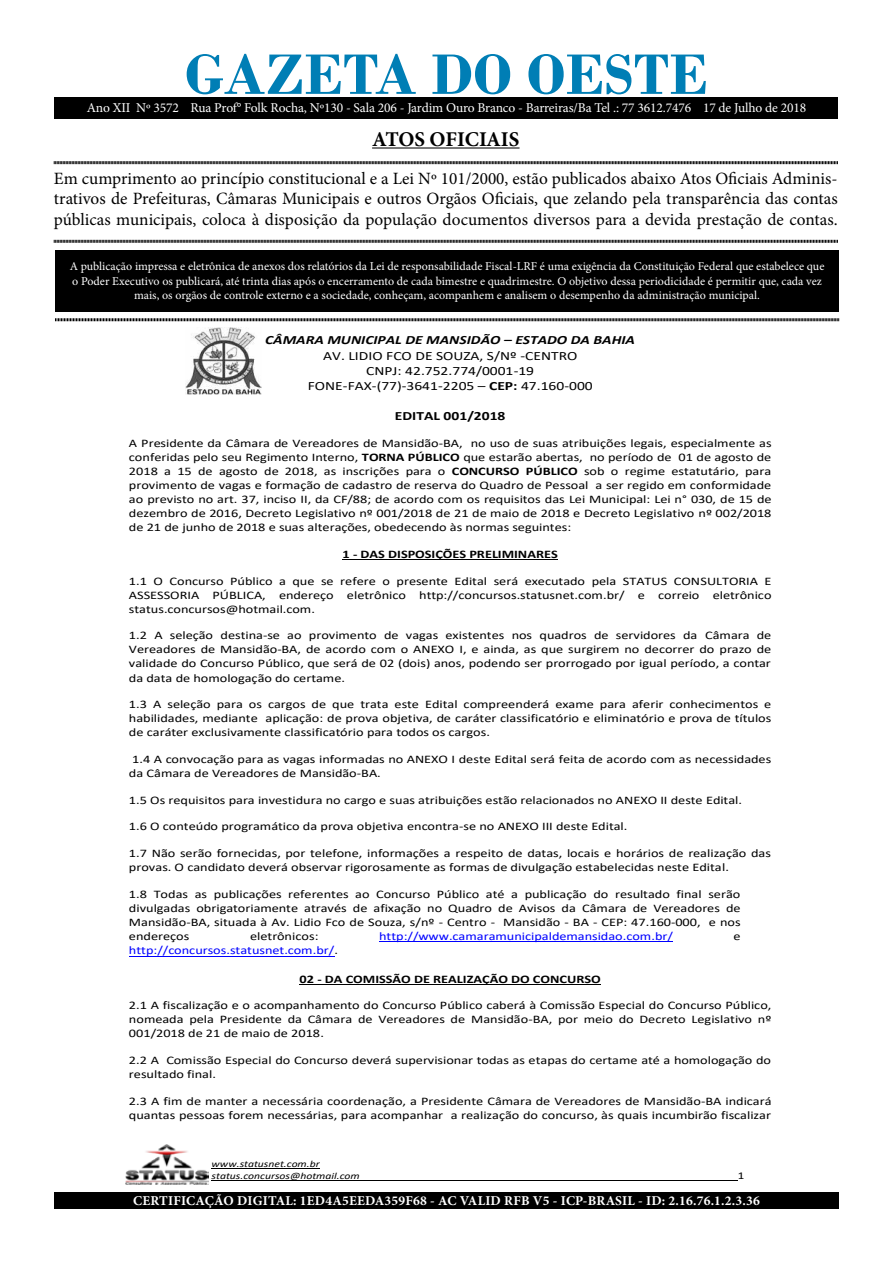
<style>
.page{position:relative;width:893px;height:1263px;background:#fff}
.page>*{position:absolute;margin:0;border:0;box-sizing:border-box;transform-origin:0 0}
.t1{font:700 60px "Bodoni";color:#007eb5}
.t2{font:700 21px "Minion Pro";letter-spacing:-.005em;color:#000}
.t3{font:17.25px/20.7px "Minion Pro";color:#000;text-align:justify}
.t4{font:13.5px "Minion Pro";letter-spacing:-.01em;color:#fff}
.t5{font:700 13.5px "Minion Pro";letter-spacing:.015em;color:#fff}
.t6{font:12.6px/15.5px "Calibri";color:#000;text-align:center;scale:1.23 1}
.t7{font:italic 700 12.6px "Calibri";color:#000;scale:1.23 1}
.t8{font:700 12.6px "Calibri";letter-spacing:.005em;color:#000;scale:1.23 1}
.t9{font:12px/14.4px "Minion Pro";color:#fff;text-align:center}
.t10{font:11.55px/14.1px "Calibri";color:#000;text-align:justify;scale:1.23 1}
.t11{font:11.55px "Calibri";color:#00f;scale:1.23 1}
.t12{font:700 11.55px "Calibri";color:#000;scale:1.23 1}
.t13{font:10.5px "Calibri";color:#000;scale:1.23 1}
.t14{font:italic 9.45px/12.6px "Calibri";color:#000;scale:1.23 1}
.s1{font-weight:700}
.s2{color:#000}
</style>
<div class="page">
<div style="left:55px;top:250px;width:784px;height:61px;background:#000"></div>
<hr style="left:372px;top:147px;width:147px;height:2px;background:#000">
<svg style="left:54px;top:161px;width:784px;height:4px;background:#7f7f7f"></svg>
<svg style="left:54px;top:239px;width:784px;height:4px;background:#7f7f7f"></svg>
<svg style="left:55px;top:318px;width:784px;height:4px;background:#7f7f7f"></svg>
<div style="left:54px;top:98px;width:784px;height:20px;background:#000"></div>
<hr style="left:212px;top:1168px;width:108px;height:1px;background:#000">
<hr style="left:212px;top:1180px;width:526px;height:1px;background:#000">
<img style="left:126px;top:1144px;width:83px;height:40px">
<img style="left:185px;top:328px;width:77px;height:66px">
<hr style="left:342px;top:559px;width:216px;height:1px;background:#000">
<hr style="left:379px;top:941px;width:294px;height:1px;background:#00f">
<hr style="left:129px;top:956px;width:206px;height:1px;background:#00f">
<hr style="left:300px;top:984px;width:301px;height:1px;background:#000">
<div style="left:54px;top:1192px;width:785px;height:17px;background:#000"></div>
<h1 class="t1" style="left:185px;top:39px;width:525px">GAZETA DO OESTE</h1>
<h2 class="t2" style="left:372px;top:124px;width:149px">ATOS OFICIAIS</h2>
<p class="t3" style="left:54px;top:168px;width:785px">Em cumprimento ao princípio constitucional e a Lei Nº 101/2000, estão publicados abaixo Atos Oficiais Adminis&shy;trativos de Prefeituras, Câmaras Municipais e outros Orgãos Oficiais, que zelando pela transparência das contas públicas municipais, coloca à disposição da população documentos diversos para a devida prestação de contas.</p>
<p class="t9" style="left:70px;top:259px;width:756px">A publicação impressa e eletrônica de anexos dos relatórios da Lei de responsabilidade Fiscal-LRF é uma exigência da Constituição Federal que estabelece que o Poder Executivo os publicará, até trinta dias após o encerramento de cada bimestre e quadrimestre. O objetivo dessa periodicidade é permitir que, cada vez mais, os orgãos de controle externo e a sociedade, conheçam, acompanhem e analisem o desempenho da administração municipal.</p>
<p class="t4" style="left:87px;top:99px;width:721px">Ano XII Nº 3572 Rua Prof° Folk Rocha, Nº130 - Sala 206 - Jardim Ouro Branco - Barreiras/Ba Tel .: 77 3612.7476 17 de Julho de 2018</p>
<p class="t7" style="left:265px;top:331px;width:302px">CÂMARA MUNICIPAL DE MANSIDÃO – ESTADO DA BAHIA</p>
<p class="t6" style="left:308px;top:347px;width:233px">AV. LIDIO FCO DE SOUZA, S/Nº -CENTRO<br>CNPJ: 42.752.774/0001-19<br>FONE-FAX-(77)-3641-2205 – <span class="s1">CEP:</span> 47.160-000</p>
<p class="t8" style="left:395px;top:407px;width:91px">EDITAL 001/2018</p>
<p class="t10" style="left:129px;top:435px;width:524px">A Presidente da Câmara de Vereadores de Mansidão-BA, no uso de suas atribuições legais, especialmente as conferidas pelo seu Regimento Interno, <span class="s1">TORNA PÚBLICO</span> que estarão abertas, no período de 01 de agosto de 2018 a 15 de agosto de 2018, as inscrições para o <span class="s1">CONCURSO PÚBLICO</span> sob o regime estatutário, para provimento de vagas e formação de cadastro de reserva do Quadro de Pessoal a ser regido em conformidade ao previsto no art. 37, inciso II, da CF/88; de acordo com os requisitos das Lei Municipal: Lei n° 030, de 15 de dezembro de 2016, Decreto Legislativo nº 001/2018 de 21 de maio de 2018 e Decreto Legislativo nº 002/2018 de 21 de junho de 2018 e suas alterações, obedecendo às normas seguintes:</p>
<p class="t12" style="left:342px;top:546px;width:177px">1 - DAS DISPOSIÇÕES PRELIMINARES</p>
<p class="t10" style="left:129px;top:573px;width:524px">1.1 O Concurso Público a que se refere o presente Edital será executado pela STATUS CONSULTORIA E ASSESSORIA PÚBLICA, endereço eletrônico http://concursos.statusnet.com.br/ e correio eletrônico status.concursos@hotmail.com.</p>
<p class="t10" style="left:129px;top:628px;width:524px">1.2 A seleção destina-se ao provimento de vagas existentes nos quadros de servidores da Câmara de Vereadores de Mansidão-BA, de acordo com o ANEXO I, e ainda, as que surgirem no decorrer do prazo de validade do Concurso Público, que será de 02 (dois) anos, podendo ser prorrogado por igual período, a contar da data de homologação do certame.</p>
<p class="t10" style="left:129px;top:697px;width:524px">1.3 A seleção para os cargos de que trata este Edital compreenderá exame para aferir conhecimentos e habilidades, mediante aplicação: de prova objetiva, de caráter classificatório e eliminatório e prova de títulos de caráter exclusivamente classificatório para todos os cargos.</p>
<p class="t10" style="left:129px;top:752px;width:524px">1.4 A convocação para as vagas informadas no ANEXO I deste Edital será feita de acordo com as necessidades da Câmara de Vereadores de Mansidão-BA.</p>
<p class="t10" style="left:129px;top:793px;width:500px">1.5 Os requisitos para investidura no cargo e suas atribuições estão relacionados no ANEXO II deste Edital.</p>
<p class="t10" style="left:129px;top:819px;width:407px">1.6 O conteúdo programático da prova objetiva encontra-se no ANEXO III deste Edital.</p>
<p class="t10" style="left:129px;top:846px;width:523px">1.7 Não serão fornecidas, por telefone, informações a respeito de datas, locais e horários de realização das provas. O candidato deverá observar rigorosamente as formas de divulgação estabelecidas neste Edital.</p>
<p class="t10" style="left:129px;top:887px;width:499px">1.8 Todas as publicações referentes ao Concurso Público até a publicação do resultado final serão divulgadas obrigatoriamente através de afixação no Quadro de Avisos da Câmara de Vereadores de Mansidão-BA, situada à Av. Lidio Fco de Souza, s/nº - Centro - Mansidão - BA - CEP: 47.160-000, e nos endereços</p>
<p class="t10" style="left:250px;top:929px;width:57px">eletrônicos:</p>
<p class="t11" style="left:379px;top:928px;width:240px">http://www.camaramunicipaldemansidao.com.br/</p>
<p class="t10" style="left:734px;top:929px;width:7px">e</p>
<p class="t11" style="left:129px;top:942px;width:172px">http://concursos.statusnet.com.br/<span class="s2">.</span></p>
<p class="t12" style="left:300px;top:971px;width:246px">02 - DA COMISSÃO DE REALIZAÇÃO DO CONCURSO</p>
<p class="t10" style="left:129px;top:998px;width:524px">2.1 A fiscalização e o acompanhamento do Concurso Público caberá à Comissão Especial do Concurso Público, nomeada pela Presidente da Câmara de Vereadores de Mansidão-BA, por meio do Decreto Legislativo nº 001/2018 de 21 de maio de 2018.</p>
<p class="t10" style="left:129px;top:1053px;width:523px">2.2 A Comissão Especial do Concurso deverá supervisionar todas as etapas do certame até a homologação do resultado final.</p>
<p class="t10" style="left:129px;top:1094px;width:524px">2.3 A fim de manter a necessária coordenação, a Presidente Câmara de Vereadores de Mansidão-BA indicará quantas pessoas forem necessárias, para acompanhar a realização do concurso, às quais incumbirão fiscalizar</p>
<p class="t14" style="left:212px;top:1157px;width:122px">www.statusnet.com.br status.concursos@hotmail.com</p>
<p class="t13" style="left:738px;top:1168px;width:7px">1</p>
<p class="t5" style="left:133px;top:1191px;width:628px">CERTIFICAÇÃO DIGITAL: 1ED4A5EEDA359F68 - AC VALID RFB V5 - ICP-BRASIL - ID: 2.16.76.1.2.3.36</p>
</div>
